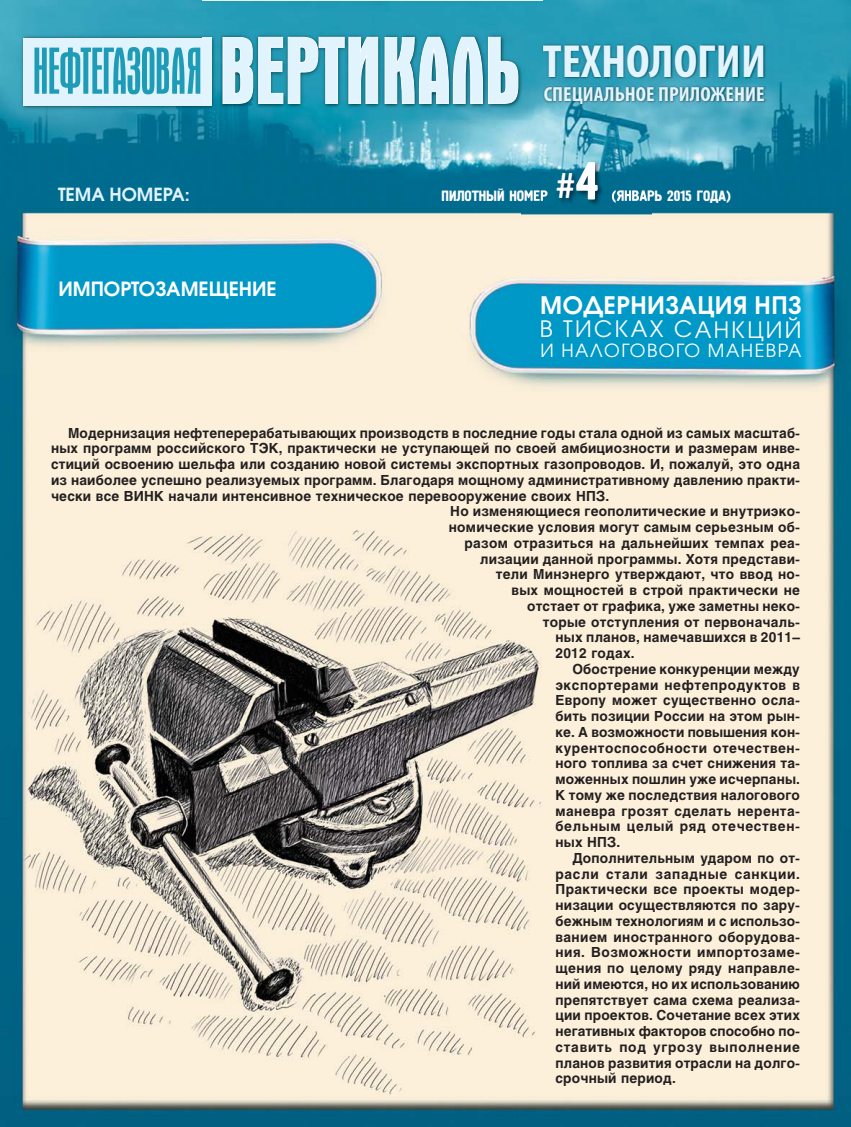
<style>
.page{position:relative;width:851px;height:1127px;background:#fff}
.page>*{position:absolute;margin:0;border:0;box-sizing:border-box;transform-origin:0 0}
.t1{font:300 67.5px "Apical";letter-spacing:-.015em;color:#1e9cb7}
.t2{font:700 condensed 46.65px "Myriad Pro";color:#e2f4fd;scale:1.05 1}
.t3{font:36px "Pollock C1";color:#fff}
.t4{font:600 24px "Avant Garde Gothic C";letter-spacing:.02em;color:#fff}
.t5{font:22.5px "Avant Garde Gothic C";letter-spacing:.105em;color:#fff}
.t6{font:700 condensed 20.4px "Myriad Pro";color:#e2f4fd;scale:1.05 1}
.t7{font:600 19.5px "Avant Garde Gothic C";color:#fff}
.t8{font:18px "Avant Garde Gothic C";letter-spacing:.085em;color:#fff}
.t9{font:600 18px "Avant Garde Gothic C";color:#e1f4fd}
.t10{font:15px "Pollock C1";letter-spacing:-.005em;color:#fff}
.t11{font:14.25px "Apple SD Gothic Neo EB00";color:#231f20}
.t12{font:700 13.8px "Helios";letter-spacing:.015em;color:#231f20}
.t13{font:700 13.8px "Helios";letter-spacing:.04em;color:#231f20}
.t14{font:700 13.8px "Helios";letter-spacing:.035em;color:#231f20}
.t15{font:700 13.8px "Helios";letter-spacing:.055em;color:#231f20}
.t16{font:700 13.8px "Helios";letter-spacing:.045em;color:#231f20}
.t17{font:700 13.8px "Helios";letter-spacing:.05em;color:#231f20}
.t18{font:600 13.5px "Avant Garde Gothic C";letter-spacing:.005em;color:#231f20}
.t19{font:12.75px "Avant Garde Gothic C";letter-spacing:.005em;color:#231f20}
.s1{font-size:54px}
</style>
<div class="page">
<img style="left:0;top:1px;width:850px;height:1126px">
<img style="left:542px;top:37px;width:247px;height:81px">
<img style="left:16px;top:30px;width:186px;height:84px">
<div style="left:23px;top:38px;width:188px;height:67px;background:#e1f4fd"></div>
<img style="left:202px;top:0;width:340px;height:120px">
<img style="left:540px;top:42px;width:2px;height:68px">
<img style="left:202px;top:30px;width:18px;height:84px">
<img style="left:202px;top:38px;width:9px;height:67px">
<svg style="left:223px;top:37px;width:155px;height:67px;background:#a6d4e0"></svg>
<svg style="left:384px;top:37px;width:134px;height:67px;background:#acd5e1"></svg>
<img style="left:522px;top:148px;width:129px;height:81px">
<svg style="left:522px;top:188px;width:2px;height:13px"></svg>
<h1 class="t1" style="left:33px;top:46px;width:170px">НЕФТЕГАЗОВАЯ</h1>
<h3 class="t9" style="left:58px;top:187px;width:133px">ТЕМА НОМЕРА:</h3>
<h3 class="t7" style="left:58px;top:281px;width:220px">ИМПОРТОЗАМЕЩЕНИЕ</h3>
<h2 class="t2" style="left:542px;top:34px;width:214px">ТЕХНОЛОГИИ</h2>
<h3 class="t6" style="left:543px;top:82px;width:212px">СПЕЦИАЛЬНОЕ ПРИЛОЖЕНИЕ</h3>
<h3 class="t3" style="left:555px;top:173px;width:44px">#<span class="s1">4</span></h3>
<p class="t10" style="left:441px;top:190px;width:108px">ПИЛОТНЫЙ НОМЕР</p>
<p class="t10" style="left:611px;top:190px;width:122px">(ЯНВАРЬ 2015 ГОДА)</p>
<h3 class="t4" style="left:540px;top:296px;width:263px">МОДЕРНИЗАЦИЯ НПЗ</h3>
<h3 class="t5" style="left:540px;top:321px;width:263px">В ТИСКАХ САНКЦИЙ</h3>
<h3 class="t8" style="left:540px;top:343px;width:263px">И НАЛОГОВОГО МАНЕВРА</h3>
<p class="t12" style="left:68px;top:428px;width:733px">Модернизация нефтеперерабатывающих производств в последние годы стала одной из самых масштаб-</p>
<p class="t12" style="left:51px;top:443px;width:750px">ных программ российского ТЭК, практически не уступающей по своей амбициозности и размерам инве-</p>
<p class="t12" style="left:51px;top:459px;width:750px">стиций освоению шельфа или созданию новой системы экспортных газопроводов. И, пожалуй, это одна</p>
<p class="t12" style="left:51px;top:475px;width:750px">из наиболее успешно реализуемых программ. Благодаря мощному административному давлению практи-</p>
<p class="t12" style="left:51px;top:491px;width:559px">чески все ВИНК начали интенсивное техническое перевооружение своих НПЗ.</p>
<p class="t12" style="left:450px;top:506px;width:351px">Но изменяющиеся геополитические и внутриэко-</p>
<p class="t12" style="left:449px;top:522px;width:353px">номические условия могут самым серьезным об-</p>
<p class="t12" style="left:464px;top:538px;width:337px">разом отразиться на дальнейших темпах реа-</p>
<p class="t12" style="left:480px;top:554px;width:321px">лизации данной программы. Хотя представи-</p>
<p class="t12" style="left:496px;top:569px;width:306px">тели Минэнерго утверждают, что ввод но-</p>
<p class="t12" style="left:511px;top:585px;width:290px">вых мощностей в строй практически не</p>
<p class="t12" style="left:527px;top:601px;width:274px">отстает от графика, уже заметны неко-</p>
<p class="t12" style="left:542px;top:617px;width:259px">торые отступления от первоначаль-</p>
<p class="t12" style="left:555px;top:632px;width:246px">ных планов, намечавшихся в 2011–</p>
<p class="t12" style="left:555px;top:648px;width:81px">2012 годах.</p>
<p class="t12" style="left:572px;top:664px;width:229px">Обострение конкуренции между</p>
<p class="t13" style="left:555px;top:680px;width:246px">экспортерами нефтепродуктов в</p>
<p class="t12" style="left:555px;top:695px;width:246px">Европу может существенно осла-</p>
<p class="t12" style="left:555px;top:711px;width:246px">бить позиции России на этом рын-</p>
<p class="t12" style="left:555px;top:727px;width:246px">ке. А возможности повышения кон-</p>
<p class="t13" style="left:555px;top:743px;width:246px">курентоспособности отечествен-</p>
<p class="t12" style="left:555px;top:758px;width:246px">ного топлива за счет снижения та-</p>
<p class="t12" style="left:555px;top:774px;width:246px">моженных пошлин уже исчерпаны.</p>
<p class="t12" style="left:555px;top:790px;width:246px">К тому же последствия налогового</p>
<p class="t14" style="left:555px;top:806px;width:246px">маневра грозят сделать нерента-</p>
<p class="t17" style="left:555px;top:821px;width:246px">бельным целый ряд отечествен-</p>
<p class="t12" style="left:555px;top:837px;width:66px">ных НПЗ.</p>
<p class="t12" style="left:572px;top:853px;width:229px">Дополнительным ударом по от-</p>
<p class="t15" style="left:555px;top:869px;width:246px">расли стали западные санкции.</p>
<p class="t12" style="left:555px;top:884px;width:246px">Практически все проекты модер-</p>
<p class="t12" style="left:555px;top:900px;width:246px">низации осуществляются по зару-</p>
<p class="t12" style="left:555px;top:916px;width:246px">бежным технологиям и с использо-</p>
<p class="t14" style="left:555px;top:932px;width:246px">ванием иностранного оборудова-</p>
<p class="t16" style="left:555px;top:947px;width:246px">ния. Возможности импортозаме-</p>
<p class="t12" style="left:555px;top:963px;width:246px">щения по целому ряду направле-</p>
<p class="t12" style="left:555px;top:979px;width:246px">ний имеются, но их использованию</p>
<p class="t12" style="left:555px;top:995px;width:246px">препятствует сама схема реализа-</p>
<p class="t12" style="left:555px;top:1010px;width:246px">ции проектов. Сочетание всех этих</p>
<p class="t12" style="left:555px;top:1026px;width:246px">негативных факторов способно по-</p>
<p class="t15" style="left:555px;top:1042px;width:246px">ставить под угрозу выполнение</p>
<p class="t12" style="left:555px;top:1058px;width:246px">планов развития отрасли на долго-</p>
<p class="t12" style="left:555px;top:1073px;width:122px">срочный период.</p>
<p class="t18" style="left:341px;top:453px;width:171px">АЛЕКСАНДР РАБИНОВИЧ</p>
<p class="t19" style="left:240px;top:469px;width:372px">Советник генерального директора ЗАО «Новомет-Пермь»</p>
<p class="t11" style="left:572px;top:645px;width:14px">◼</p>
</div>
